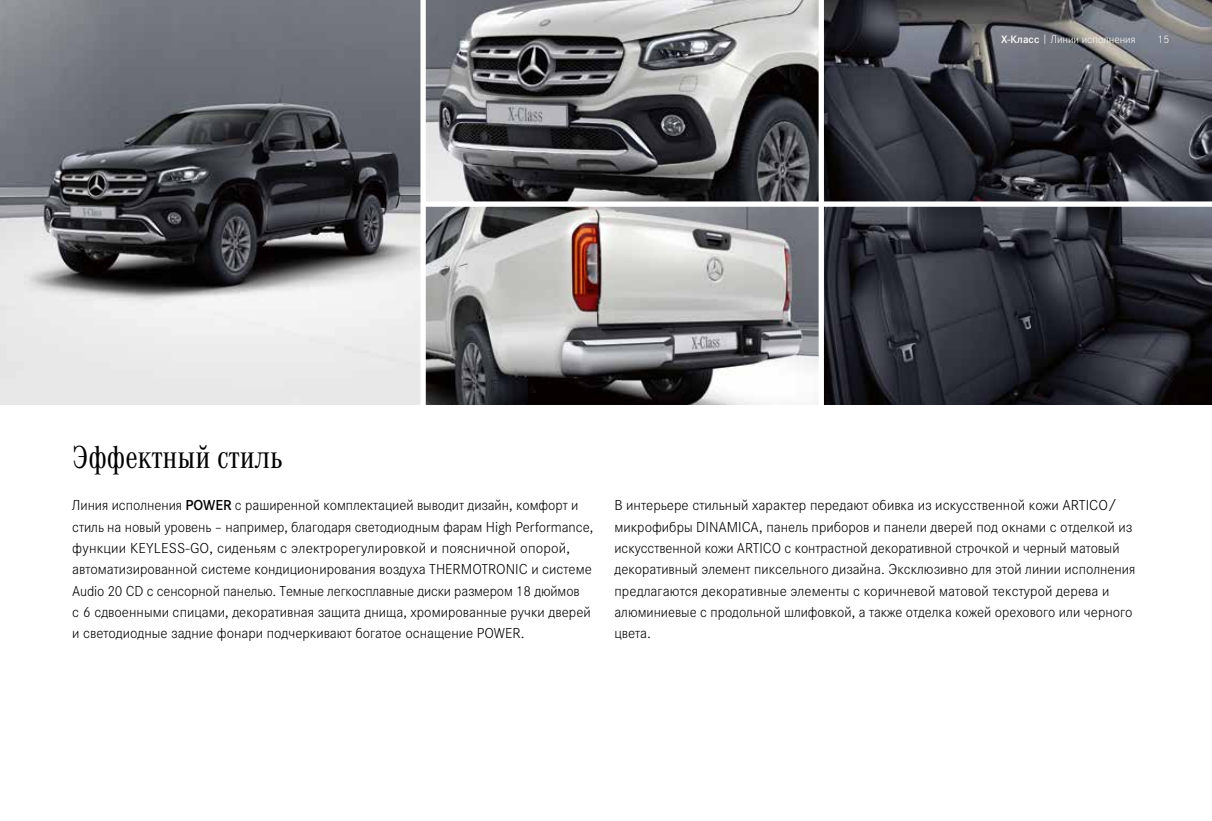
<style>
.page{position:relative;width:1212px;height:821px;background:#fff}
.page>*{position:absolute;margin:0;border:0;box-sizing:border-box;transform-origin:0 0}
.t1{font:33px "Daimler CAC Pro";color:#000}
.t2{font:300 15px/21.3px "Daimler CS Pro";color:#000}
.t3{font:300 11.25px "Daimler CS Pro";color:#fff}
.s1{font-weight:600}
</style>
<div class="page">
<img style="left:0;top:0;width:420px;height:404px">
<img style="left:426px;top:0;width:393px;height:201px">
<img style="left:426px;top:207px;width:393px;height:197px">
<svg style="left:824px;top:0;width:388px;height:201px;background:#42434a"></svg>
<img style="left:824px;top:207px;width:388px;height:197px">
<p class="t3" style="left:1001px;top:31px;width:136px"><span class="s1">X-Класс</span> | Линии исполнения</p>
<p class="t3" style="left:1158px;top:31px;width:13px">15</p>
<h1 class="t1" style="left:72px;top:434px;width:211px">Эффектный стиль</h1>
<p class="t2" style="left:72px;top:494px;width:522px">Линия исполнения <span class="s1">POWER</span> с раширенной комплектацией выводит дизайн, комфорт и стиль на новый уровень – например, благодаря светодиодным фарам High Performance, функции KEYLESS-GO, сиденьям с электрорегулировкой и поясничной опорой, автоматизированной системе кондиционирования воздуха THERMOTRONIC и системе Audio 20 CD с сенсорной панелью. Темные легкосплавные диски размером 18 дюймов<br>с 6 сдвоенными спицами, декоративная защита днища, хромированные ручки дверей и светодиодные задние фонари подчеркивают богатое оснащение POWER.</p>
<p class="t2" style="left:614px;top:494px;width:522px">В интерьере стильный характер передают обивка из искусственной кожи ARTICO/ микрофибры DINAMICA, панель приборов и панели дверей под окнами с отделкой из искусственной кожи ARTICO с контрастной декоративной строчкой и черный матовый декоративный элемент пиксельного дизайна. Эксклюзивно для этой линии исполнения предлагаются декоративные элементы с коричневой матовой текстурой дерева и алюминиевые с продольной шлифовкой, а также отделка кожей орехового или черного цвета.</p>
</div>
